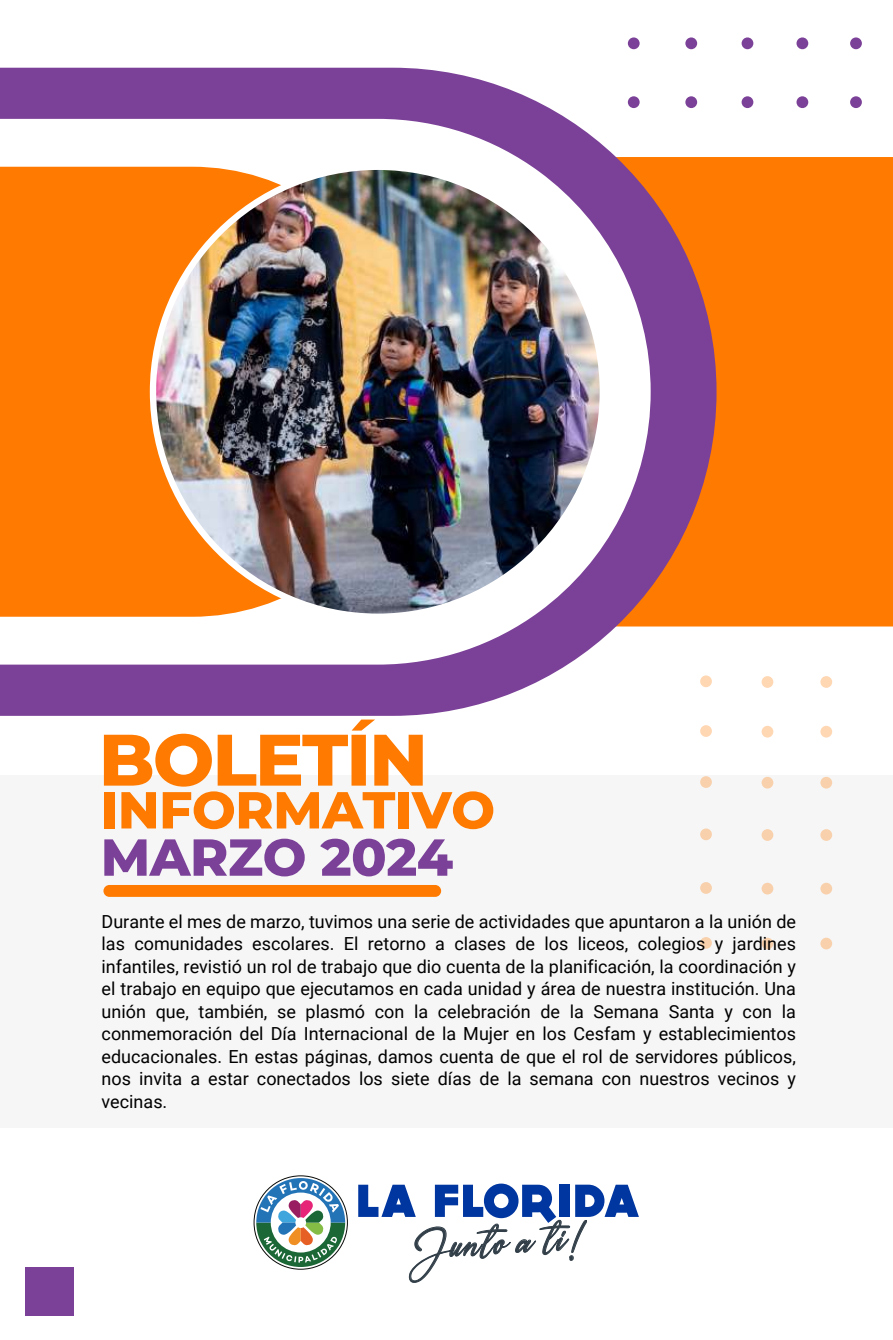
<style>
.page{position:relative;width:893px;height:1340px;background:#fff}
.page>*{position:absolute;margin:0;border:0;box-sizing:border-box;transform-origin:0 0}
.t1{font:800 72.67px "Montserrat";letter-spacing:-.025em;color:#ff7a00}
.t2{font:800 51.98px "Montserrat";letter-spacing:-.01em;color:#ff7a00}
.t3{font:800 51.98px "Montserrat";letter-spacing:-.01em;color:#7b4198}
.t4{font:35.77px "Ameyallinda Signatur";color:#313e48;scale:1.05 1}
.t5{font:18px/22.5px "Roboto";color:#000;text-align:justify}
</style>
<div class="page">
<div style="left:716px;top:157px;width:177px;height:469px;background:#ff7a00"></div>
<div style="left:0;top:775px;width:893px;height:352px;background:#f6f6f6"></div>
<svg style="left:0;top:68px;width:716px;height:648px;fill:#7b4198"></svg>
<svg style="left:0;top:119px;width:651px;height:545px"></svg>
<div style="left:0;top:167px;width:338px;height:449px;background:#ff7a00"></div>
<div style="left:103px;top:885px;width:338px;height:11px;background:#ff7a00;border-radius:6px"></div>
<img style="left:153px;top:167px;width:450px;height:449px;border-radius:225px">
<div style="left:700px;top:675px;width:12px;height:12px;background:#ffd7b3;border-radius:50%"></div>
<div style="left:762px;top:676px;width:11px;height:12px;background:#ffd7b3;border-radius:50%"></div>
<div style="left:820px;top:676px;width:12px;height:12px;background:#ffd7b3;border-radius:50%"></div>
<svg style="left:700px;top:725px;width:12px;height:12px"></svg>
<svg style="left:762px;top:725px;width:11px;height:12px"></svg>
<svg style="left:820px;top:725px;width:12px;height:12px"></svg>
<svg style="left:700px;top:776px;width:12px;height:12px"></svg>
<svg style="left:762px;top:776px;width:11px;height:12px"></svg>
<svg style="left:820px;top:776px;width:12px;height:12px"></svg>
<div style="left:700px;top:828px;width:12px;height:12px;background:#f8d1ac;border-radius:50%"></div>
<div style="left:762px;top:829px;width:11px;height:12px;background:#f8d1ac;border-radius:50%"></div>
<div style="left:820px;top:829px;width:12px;height:12px;background:#f8d1ac;border-radius:50%"></div>
<div style="left:700px;top:882px;width:12px;height:11px;background:#f8d1ac;border-radius:50%"></div>
<svg style="left:762px;top:882px;width:11px;height:12px"></svg>
<svg style="left:820px;top:882px;width:12px;height:12px"></svg>
<div style="left:700px;top:937px;width:12px;height:11px;background:#f8d1ac;border-radius:50%"></div>
<div style="left:762px;top:937px;width:11px;height:12px;background:#f8d1ac;border-radius:50%"></div>
<svg style="left:820px;top:937px;width:12px;height:12px"></svg>
<div style="left:850px;top:37px;width:12px;height:12px;background:#7b4198;border-radius:50%"></div>
<div style="left:850px;top:96px;width:12px;height:12px;background:#7b4198;border-radius:50%"></div>
<div style="left:796px;top:37px;width:12px;height:12px;background:#7b4198;border-radius:50%"></div>
<div style="left:796px;top:96px;width:12px;height:12px;background:#7b4198;border-radius:50%"></div>
<div style="left:742px;top:37px;width:11px;height:12px;background:#7b4198;border-radius:50%"></div>
<div style="left:742px;top:96px;width:11px;height:12px;background:#7b4198;border-radius:50%"></div>
<div style="left:685px;top:37px;width:12px;height:12px;background:#7b4198;border-radius:50%"></div>
<div style="left:685px;top:96px;width:12px;height:12px;background:#7b4198;border-radius:50%"></div>
<div style="left:628px;top:37px;width:12px;height:12px;background:#7b4198;border-radius:50%"></div>
<div style="left:628px;top:96px;width:12px;height:12px;background:#7b4198;border-radius:50%"></div>
<div style="left:25px;top:1266px;width:49px;height:49px;background:#7b4198"></div>
<svg style="left:358px;top:1183px;width:281px;height:100px"></svg>
<svg style="left:254px;top:1175px;width:94px;height:94px"></svg>
<svg style="left:256px;top:1178px;width:89px;height:88px"></svg>
<h1 class="t1" style="left:99px;top:706px;width:330px">BOLETÍN</h1>
<h2 class="t2" style="left:101px;top:772px;width:396px">INFORMATIVO</h2>
<h2 class="t3" style="left:101px;top:819px;width:354px">MARZO 2024</h2>
<p class="t5" style="left:102px;top:909px;width:696px">Durante el mes de marzo, tuvimos una serie de actividades que apuntaron a la unión de las comunidades escolares. El retorno a clases de los liceos, colegios y jardines infantiles, revistió un rol de trabajo que dio cuenta de la planificación, la coordinación y el trabajo en equipo que ejecutamos en cada unidad y área de nuestra institución. Una unión que, también, se plasmó con la celebración de la Semana Santa y con la conmemoración del Día Internacional de la Mujer en los Cesfam y establecimientos educacionales. En estas páginas, damos cuenta de que el rol de servidores públicos, nos invita a estar conectados los siete días de la semana con nuestros vecinos y vecinas.</p>
<h3 class="t4" style="left:413px;top:1224px;width:167px;rotate:-3deg">Junto a ti!</h3>
</div>
